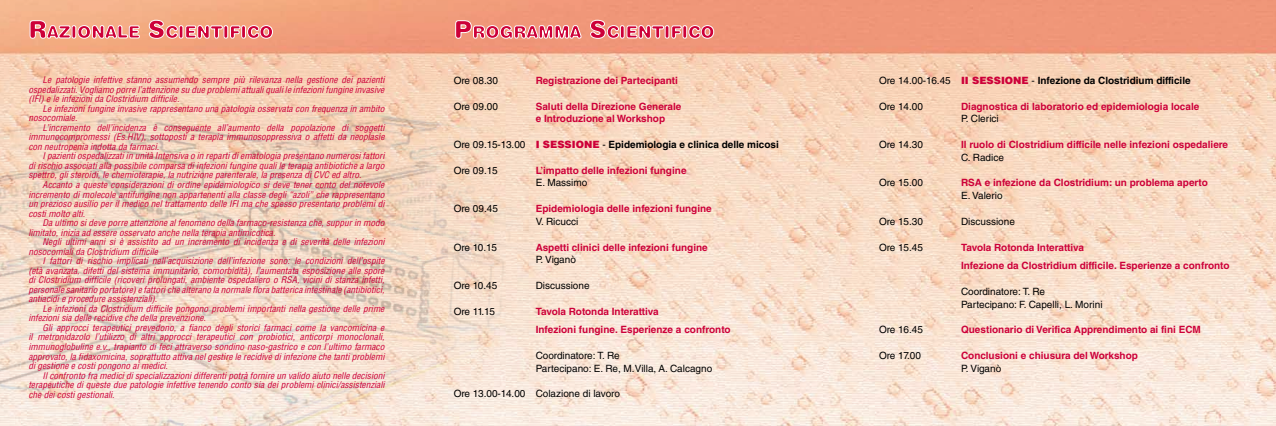
<style>
.page{position:relative;width:1276px;height:426px;background:#fff}
.page>*{position:absolute;margin:0;border:0;box-sizing:border-box;transform-origin:0 0}
.t1{font:900 16.8px "Helvetica Rounded LT Std";color:#cd0039}
.t2{font:700 10px/18.5px "Helvetica LT Std";color:#cd0039}
.t3{font:10px/12.8px "Helvetica LT Std";color:#000}
.t4{font:700 10px "Helvetica LT Std";color:#000}
.t5{font:italic condensed 9px/9.5px "Helvetica LT Std";color:#cd0039;text-align:justify;scale:1.04 1}
.s1{font-size:24px}
.s2{font-weight:400}
.s3{font-weight:900;color:#cd0039}
</style>
<div class="page">
<img style="left:0;top:0;width:1276px;height:425px">
<svg style="left:455px;top:20px;width:126px;height:19px;background:#f3af98"></svg>
<svg style="left:590px;top:20px;width:29px;height:19px"></svg>
<div style="left:620px;top:26px;width:4px;height:12px;border:1px solid #fff;border-radius:2px"></div>
<svg style="left:626px;top:25px;width:38px;height:14px"></svg>
<div style="left:665px;top:26px;width:4px;height:12px;border:1px solid #fff;border-radius:2px"></div>
<svg style="left:671px;top:25px;width:11px;height:14px"></svg>
<div style="left:683px;top:26px;width:4px;height:12px;border:1px solid #fff;border-radius:2px"></div>
<svg style="left:688px;top:25px;width:26px;height:14px"></svg>
<svg style="left:30px;top:20px;width:41px;height:17px"></svg>
<div style="left:72px;top:26px;width:4px;height:12px;border:1px solid #fff;border-radius:2px"></div>
<svg style="left:77px;top:25px;width:63px;height:12px"></svg>
<svg style="left:149px;top:20px;width:29px;height:17px"></svg>
<div style="left:179px;top:26px;width:4px;height:12px;border:1px solid #fff;border-radius:2px"></div>
<svg style="left:185px;top:25px;width:38px;height:12px"></svg>
<div style="left:224px;top:26px;width:4px;height:12px;border:1px solid #fff;border-radius:2px"></div>
<svg style="left:230px;top:25px;width:43px;height:12px"></svg>
<img style="left:0;top:37px;width:553px;height:388px">
<h1 class="t1" style="left:28px;top:21px;width:246px"><span class="s1">R</span>AZIONALE <span class="s1">S</span>CI ENTIFICO</h1>
<h1 class="t1" style="left:454px;top:21px;width:262px"><span class="s1">P</span>ROGRAMMA <span class="s1">S</span>CI ENTIFICO</h1>
<p class="t5" style="left:28px;top:75px;width:344px;text-indent:14px">Le patologie infettive stanno assumendo sempre più rilevanza nella gestione dei pazienti ospedalizzati. Vogliamo porre l’attenzione su due problemi attuali quali le infezioni fungine invasive (IFI) e le infezioni da Clostridium difficile.</p>
<p class="t5" style="left:28px;top:104px;width:344px;text-indent:14px">Le infezioni fungine invasive rappresentano una patologia osservata con frequenza in ambito nosocomiale.</p>
<p class="t5" style="left:28px;top:123px;width:344px;text-indent:14px">L’incremento dell’incidenza è conseguente all’aumento della popolazione di soggetti immunocompromessi (Es.HIV), sottoposti a terapia immunosoppressiva o affetti da neoplasie con neutropenia indotta da farmaci.</p>
<p class="t5" style="left:28px;top:151px;width:344px;text-indent:14px">I pazienti ospedalizzati in unità Intensiva o in reparti di ematologia presentano numerosi fattori di rischio associati alla possibile comparsa di infezioni fungine quali le terapia antibiotiche a largo spettro, gli steroidi, le chemioterapie, la nutrizione parenterale, la presenza di CVC ed altro.</p>
<p class="t5" style="left:28px;top:180px;width:344px;text-indent:14px">Accanto a queste considerazioni di ordine epidemiologico si deve tener conto del notevole incremento di molecole antifungine non appartenenti alla classe degli “azoli” che rappresentano un prezioso ausilio per il medico nel trattamento delle IFI ma che spesso presentano problemi di costi molto alti.</p>
<p class="t5" style="left:28px;top:218px;width:344px;text-indent:14px">Da ultimo si deve porre attenzione al fenomeno della farmaco-resistenza che, suppur in modo limitato, inizia ad essere osservato anche nella terapia antimicotica.</p>
<p class="t5" style="left:28px;top:237px;width:344px;text-indent:14px">Negli ultimi anni si è assistito ad un incremento di incidenza e di severità delle infezioni nosocomiali da Clostridium difficile</p>
<p class="t5" style="left:28px;top:256px;width:344px;text-indent:14px">I fattori di rischio implicati nell’acquisizione dell’infezione sono: le condizioni dell’ospite (età avanzata, difetti del sistema immunitario, comorbidità), l’aumentata esposizione alle spore di Clostridium difficile (ricoveri prolungati, ambiente ospedaliero o RSA, vicini di stanza infetti, personale sanitario portatore) e fattori che alterano la normale flora batterica intestinale (antibiotici, antiacidi e procedure assistenziali).</p>
<p class="t5" style="left:28px;top:303px;width:344px;text-indent:14px">Le infezioni da Clostridium difficile pongono problemi importanti nella gestione delle prime infezioni sia delle recidive che della prevenzione.</p>
<p class="t5" style="left:28px;top:322px;width:344px;text-indent:14px">Gli approcci terapeutici prevedono, a fianco degli storici farmaci come la vancomicina e il metronidazolo l’utilizzo di altri approcci terapeutici con probiotici, anticorpi monoclonali, immunoglobuline e.v., trapianto di feci attraverso sondino naso-gastrico e con l’ultimo farmaco approvato, la fidaxomicina, soprattutto attiva nel gestire le recidive di infezione che tanti problemi di gestione e costi pongono ai medici.</p>
<p class="t5" style="left:28px;top:370px;width:344px;text-indent:14px">Il confronto fra medici di specializzazioni differenti potrà fornire un valido aiuto nelle decisioni terapeutiche di queste due patologie infettive tenendo conto sia dei problemi clinici/assistenziali che dei costi gestionali.</p>
<p class="t3" style="left:454px;top:74px;width:46px">Ore 08.30</p>
<p class="t2" style="left:536px;top:71px;width:144px">Registrazione dei Partecipanti</p>
<p class="t3" style="left:454px;top:99px;width:46px">Ore 09.00</p>
<p class="t2" style="left:536px;top:99px;width:147px;line-height:12.8px">Saluti della Direzione Generale e Introduzione al Workshop</p>
<p class="t4" style="left:454px;top:138px;width:327px"><span class="s2">Ore 09.15-13.00</span> <span class="s3">I SESSIONE</span> <span class="s2">-</span> Epidemiologia e clinica delle micosi</p>
<p class="t3" style="left:454px;top:163px;width:45px">Ore 09.15</p>
<p class="t2" style="left:536px;top:160px;width:152px">L’impatto delle infezioni fungine</p>
<p class="t3" style="left:536px;top:176px;width:53px">E. Massimo</p>
<p class="t3" style="left:454px;top:202px;width:46px">Ore 09.45</p>
<p class="t2" style="left:536px;top:199px;width:178px">Epidemiologia delle infezioni fungine</p>
<p class="t3" style="left:536px;top:215px;width:44px">V. Ricucci</p>
<p class="t3" style="left:454px;top:240px;width:45px">Ore 10.15</p>
<p class="t2" style="left:536px;top:237px;width:174px">Aspetti clinici delle infezioni fungine</p>
<p class="t3" style="left:536px;top:253px;width:42px">P. Viganò</p>
<p class="t3" style="left:454px;top:279px;width:45px">Ore 10.45</p>
<p class="t3" style="left:536px;top:279px;width:55px">Discussione</p>
<p class="t3" style="left:454px;top:304px;width:43px">Ore 11.15</p>
<p class="t2" style="left:536px;top:301px;width:196px">Tavola Rotonda Interattiva<br>Infezioni fungine. Esperienze a confronto</p>
<p class="t3" style="left:536px;top:348px;width:178px">Coordinatore: T. Re<br>Partecipano: E. Re, M.Villa, A. Calcagno</p>
<p class="t3" style="left:454px;top:387px;width:168px">Ore 13.00-14.00 Colazione di lavoro</p>
<p class="t4" style="left:879px;top:74px;width:313px"><span class="s2">Ore 14.00-16.45</span> <span class="s3">II SESSIONE</span> <span class="s2">-</span> Infezione da Clostridium difficile</p>
<p class="t3" style="left:879px;top:99px;width:45px">Ore 14.00</p>
<p class="t2" style="left:961px;top:96px;width:240px">Diagnostica di laboratorio ed epidemiologia locale</p>
<p class="t3" style="left:961px;top:112px;width:39px">P. Clerici</p>
<p class="t3" style="left:879px;top:138px;width:45px">Ore 14.30</p>
<p class="t2" style="left:961px;top:135px;width:269px">Il ruolo di Clostridium difficile nelle infezioni ospedaliere</p>
<p class="t3" style="left:961px;top:151px;width:44px">C. Radice</p>
<p class="t3" style="left:879px;top:176px;width:45px">Ore 15.00</p>
<p class="t2" style="left:961px;top:173px;width:248px">RSA e infezione da Clostridium: un problema aperto</p>
<p class="t3" style="left:961px;top:189px;width:43px">E. Valerio</p>
<p class="t3" style="left:879px;top:215px;width:45px">Ore 15.30</p>
<p class="t3" style="left:961px;top:215px;width:55px">Discussione</p>
<p class="t3" style="left:879px;top:240px;width:45px">Ore 15.45</p>
<p class="t2" style="left:961px;top:237px;width:270px">Tavola Rotonda Interattiva<br>Infezione da Clostridium difficile. Esperienze a confronto</p>
<p class="t3" style="left:961px;top:284px;width:143px">Coordinatore: T. Re<br>Partecipano: F. Capelli, L. Morini</p>
<p class="t3" style="left:879px;top:323px;width:45px">Ore 16.45</p>
<p class="t2" style="left:961px;top:320px;width:241px">Questionario di Verifica Apprendimento ai fini ECM</p>
<p class="t3" style="left:879px;top:348px;width:43px">Ore 17.00</p>
<p class="t2" style="left:961px;top:345px;width:178px">Conclusioni e chiusura del Workshop</p>
<p class="t3" style="left:961px;top:361px;width:42px">P. Viganò</p>
</div>
